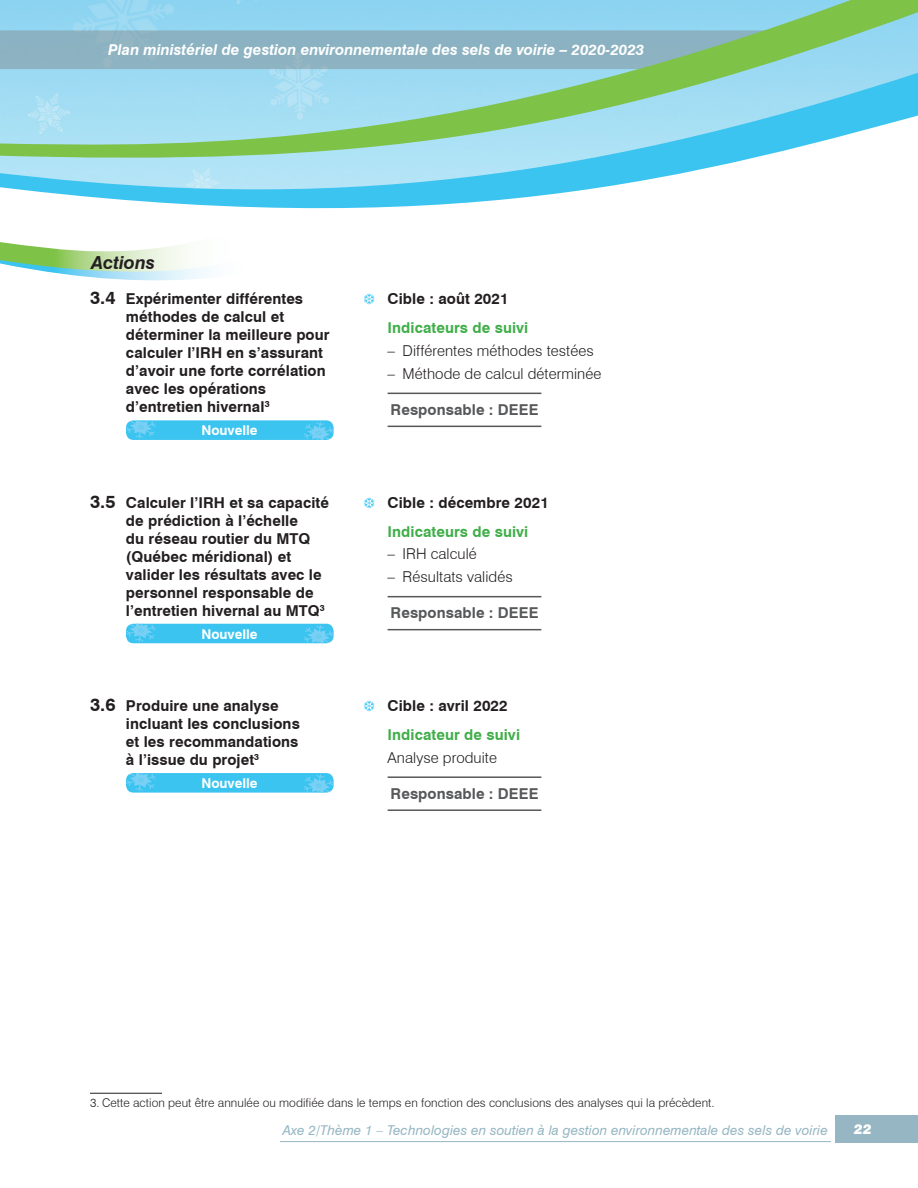
<style>
.page{position:relative;width:918px;height:1188px;background:#fff}
.page>*{position:absolute;margin:0;border:0;box-sizing:border-box;transform-origin:0 0}
.t1{font:italic 700 18px "Swiss 721 BT";color:#231f20}
.t2{font:700 15px/18px "Swiss 721 BT";letter-spacing:.005em;color:#231f20}
.t3{font:300 15px "Swiss 721 BT";letter-spacing:.005em;color:#231f20}
.t4{font:italic 700 15px "Swiss 721 BT";color:#fff}
.t5{font:700 15px "Swiss 721 BT";letter-spacing:.005em;color:#40ae49}
.t6{font:700 15px "Swiss 721 BT";letter-spacing:.005em;color:#57585a}
.t7{font:italic 13.5px "Swiss 721 BT";letter-spacing:.005em;color:#95b6c2}
.t8{font:700 13.5px "Swiss 721 BT";color:#fff}
.t9{font:italic 900 13.5px "Swiss 721 BT";color:#fff}
.t10{font:300 12px "Swiss 721 BT";letter-spacing:.005em;color:#231f20}
.s1{font-size:18px}
</style>
<div class="page">
<div style="left:836px;top:1115px;width:82px;height:28px;background:#95b6c2"></div>
<svg style="left:0;top:0;width:918px;height:209px;background:#97d4d9"></svg>
<div style="left:126px;top:773px;width:208px;height:20px;background:#3cc4f0;border-radius:8px"></div>
<svg style="left:126px;top:773px;width:30px;height:18px"></svg>
<svg style="left:304px;top:775px;width:30px;height:18px"></svg>
<div style="left:126px;top:420px;width:208px;height:20px;background:#3cc4f0;border-radius:8px"></div>
<svg style="left:126px;top:420px;width:30px;height:18px"></svg>
<svg style="left:304px;top:422px;width:30px;height:18px"></svg>
<hr style="left:388px;top:393px;width:153px;height:1px;background:#57585a">
<hr style="left:388px;top:426px;width:153px;height:1px;background:#57585a">
<div style="left:126px;top:624px;width:208px;height:19px;background:#3cc4f0;border-radius:8px"></div>
<svg style="left:126px;top:624px;width:30px;height:18px"></svg>
<svg style="left:304px;top:625px;width:30px;height:18px"></svg>
<hr style="left:388px;top:596px;width:153px;height:1px;background:#57585a">
<hr style="left:388px;top:629px;width:153px;height:1px;background:#57585a">
<hr style="left:388px;top:776px;width:153px;height:2px;background:#57585a">
<hr style="left:388px;top:809px;width:153px;height:2px;background:#57585a">
<hr style="left:280px;top:1141px;width:551px;height:1px;background:#95b6c2">
<hr style="left:90px;top:1093px;width:72px;height:1px;background:#231f20">
<svg style="left:0;top:242px;width:209px;height:39px"></svg>
<p class="t4" style="left:108px;top:41px;width:538px">Plan ministériel de gestion environnementale des sels de voirie – 2020-2023</p>
<p class="t1" style="left:92px;top:252px;width:65px">Actions</p>
<p class="t2" style="left:126px;top:290px;width:205px;text-indent:-36px"><span class="s1">3.4</span> Expérimenter différentes méthodes de calcul et déterminer la meilleure pour calculer l’IRH en s’assurant d’avoir une forte corrélation avec les opérations d’entretien hivernal<sup>3</sup></p>
<p class="t8" style="left:201px;top:422px;width:58px">Nouvelle</p>
<p class="t2" style="left:126px;top:493px;width:204px;text-indent:-36px"><span class="s1">3.5</span> Calculer l’IRH et sa capacité de prédiction à l’échelle<br>du réseau routier du MTQ (Québec méridional) et valider les résultats avec le personnel responsable de l’entretien hivernal au MTQ<sup>3</sup></p>
<p class="t8" style="left:201px;top:626px;width:58px">Nouvelle</p>
<p class="t2" style="left:126px;top:697px;width:175px;text-indent:-36px"><span class="s1">3.6</span> Produire une analyse incluant les conclusions et les recommandations à l’issue du projet<sup>3</sup></p>
<p class="t8" style="left:201px;top:775px;width:58px">Nouvelle</p>
<p class="t2" style="left:388px;top:290px;width:122px">Cible : août 2021</p>
<p class="t5" style="left:388px;top:319px;width:142px">Indicateurs de suivi</p>
<p class="t3" style="left:388px;top:342px;width:208px">– Différentes méthodes testées</p>
<p class="t3" style="left:388px;top:364px;width:215px">– Méthode de calcul déterminée</p>
<p class="t6" style="left:391px;top:401px;width:149px">Responsable : DEEE</p>
<p class="t2" style="left:388px;top:493px;width:163px">Cible : décembre 2021</p>
<p class="t5" style="left:388px;top:522px;width:142px">Indicateurs de suivi</p>
<p class="t3" style="left:388px;top:545px;width:91px">– IRH calculé</p>
<p class="t3" style="left:388px;top:568px;width:127px">– Résultats validés</p>
<p class="t6" style="left:391px;top:604px;width:149px">Responsable : DEEE</p>
<p class="t2" style="left:388px;top:697px;width:122px">Cible : avril 2022</p>
<p class="t5" style="left:388px;top:725px;width:134px">Indicateur de suivi</p>
<p class="t3" style="left:388px;top:748px;width:111px">Analyse produite</p>
<p class="t6" style="left:391px;top:785px;width:149px">Responsable : DEEE</p>
<p class="t10" style="left:90px;top:1096px;width:626px">3. Cette action peut être annulée ou modifiée dans le temps en fonction des conclusions des analyses qui la précèdent.</p>
<p class="t7" style="left:283px;top:1122px;width:546px">Axe 2/Thème 1 – Technologies en soutien à la gestion environnementale des sels de voirie</p>
<p class="t9" style="left:854px;top:1121px;width:19px">22</p>
</div>
